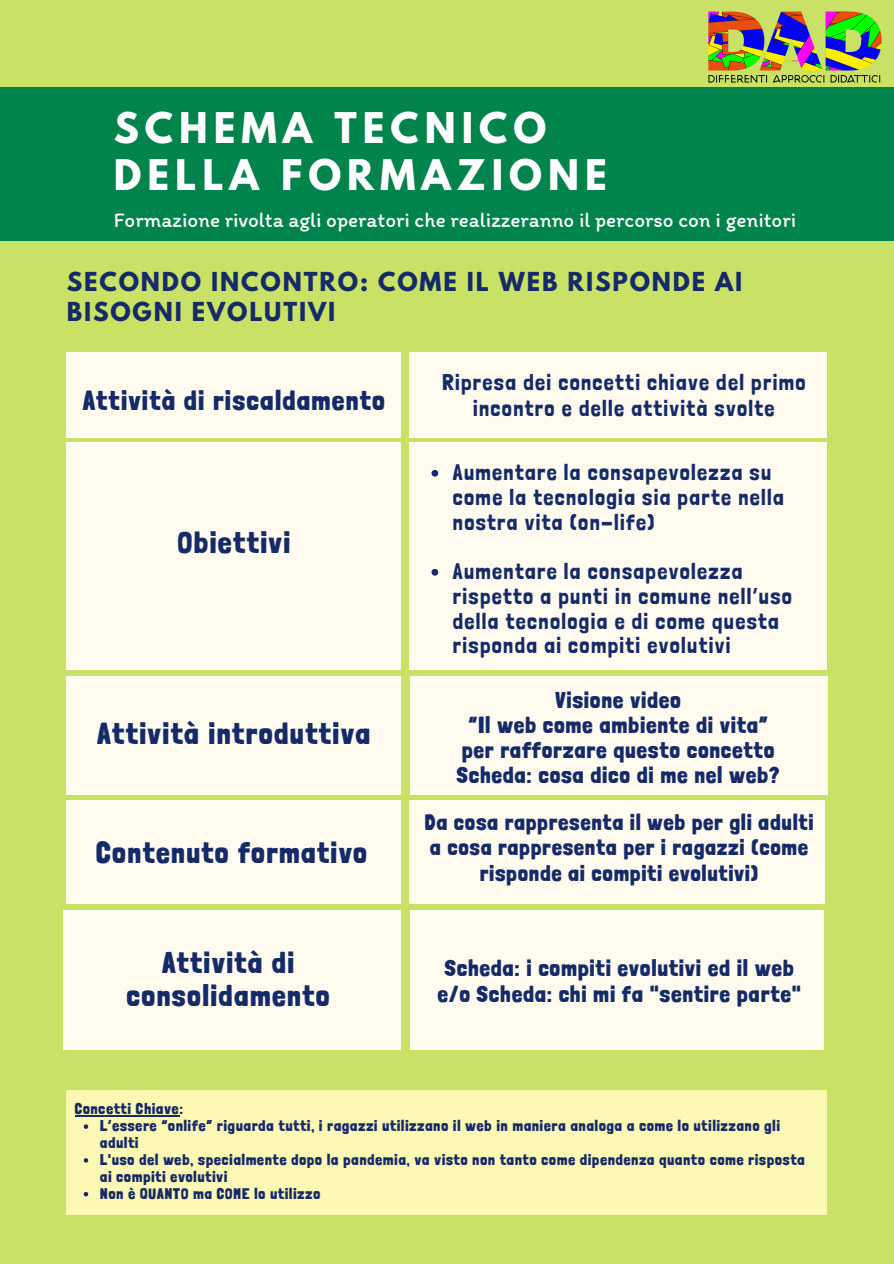
<style>
.page{position:relative;width:894px;height:1264px;background:#fff}
.page>*{position:absolute;margin:0;border:0;box-sizing:border-box;transform-origin:0 0}
.t1{font:700 37.5px/47.2px "League Spartan";letter-spacing:.16em;color:#fff}
.t2{font:900 29.7px "Londrina Solid";letter-spacing:.07em;color:#152a69}
.t3{font:900 29.25px/32.7px "Londrina Solid";letter-spacing:.07em;color:#152a69;text-align:center}
.t4{font:900 27px "Londrina Solid";letter-spacing:.07em;color:#152a69}
.t5{font:700 23.1px/30.3px "League Spartan";letter-spacing:.08em;color:#152a69}
.t6{font:22.5px/24.8px "Londrina Solid";letter-spacing:.06em;color:#152a69}
.t7{font:900 22.5px/24.8px "Londrina Solid";letter-spacing:.06em;color:#152a69;text-align:center}
.t8{font:900 21.9px/25.2px "Londrina Solid";letter-spacing:.06em;color:#152a69;text-align:center}
.t9{font:21px "Itim";color:#fff}
.t10{font:900 15px/16.8px "Londrina Solid";letter-spacing:.07em;color:#152a69}
</style>
<div class="page">
<div style="left:0;top:0;width:893px;height:1263px;background:#c9e265"></div>
<div style="left:409px;top:352px;width:417px;height:85px;background:#fffcef"></div>
<div style="left:410px;top:910px;width:413px;height:140px;background:#fffcef"></div>
<div style="left:67px;top:800px;width:334px;height:103px;background:#fffcef"></div>
<div style="left:67px;top:352px;width:334px;height:85px;background:#fffcef"></div>
<div style="left:0;top:87px;width:893px;height:153px;background:#00844b"></div>
<div style="left:409px;top:800px;width:415px;height:103px;background:#fffcef"></div>
<img style="left:708px;top:11px;width:174px;height:72px">
<div style="left:409px;top:442px;width:417px;height:228px;background:#fffcef"></div>
<svg style="left:431px;top:470px;width:7px;height:6px"></svg>
<svg style="left:431px;top:569px;width:7px;height:6px"></svg>
<div style="left:67px;top:442px;width:334px;height:228px;background:#fffcef"></div>
<div style="left:410px;top:676px;width:417px;height:118px;background:#fffcef"></div>
<div style="left:67px;top:676px;width:334px;height:118px;background:#fffcef"></div>
<div style="left:63px;top:910px;width:338px;height:140px;background:#fffcef"></div>
<div style="left:67px;top:1090px;width:759px;height:125px;background:#fdf8b3"></div>
<hr style="left:75px;top:1115px;width:105px;height:1px;background:#152a69">
<svg style="left:84px;top:1124px;width:4px;height:4px"></svg>
<svg style="left:84px;top:1158px;width:4px;height:4px"></svg>
<svg style="left:84px;top:1192px;width:4px;height:4px"></svg>
<h1 class="t1" style="left:114px;top:109px;width:494px">SCHEMA TECNICO<br>DELLA FORMAZIONE</h1>
<p class="t9" style="left:114px;top:207px;width:683px">Formazione rivolta agli operatori che realizzeranno il percorso con i genitori</p>
<p class="t5" style="left:67px;top:269px;width:677px">SECONDO INCONTRO: COME IL WEB RISPONDE AI<br>BISOGNI EVOLUTIVI</p>
<p class="t4" style="left:83px;top:385px;width:303px">Attività di riscaldamento</p>
<h2 class="t2" style="left:178px;top:525px;width:114px">Obiettivi</h2>
<h2 class="t2" style="left:98px;top:716px;width:274px">Attività introduttiva</h2>
<h3 class="t3" style="left:96px;top:836px;width:272px">Contenuto formativo</h3>
<h3 class="t3" style="left:127px;top:946px;width:204px">Attività di consolidamento</h3>
<p class="t6" style="left:442px;top:369px;width:365px;line-height:25.8px;text-align:center">Ripresa dei concetti chiave del primo incontro e delle attività svolte</p>
<p class="t6" style="left:453px;top:459px;width:332px">Aumentare la consapevolezza su come la tecnologia sia parte nella nostra vita (on-life)</p>
<p class="t6" style="left:453px;top:558px;width:340px">Aumentare la consapevolezza rispetto a punti in comune nell’uso della tecnologia e di come questa risponda ai compiti evolutivi</p>
<p class="t7" style="left:456px;top:688px;width:324px">Visione video<br>“Il web come ambiente di vita” per rafforzare questo concetto<br>Scheda: cosa dico di me nel web?</p>
<p class="t8" style="left:425px;top:810px;width:389px">Da cosa rappresenta il web per gli adulti a cosa rappresenta per i ragazzi (come risponde ai compiti evolutivi)</p>
<p class="t7" style="left:437px;top:955px;width:364px;line-height:25.8px">Scheda: i compiti evolutivi ed il web e/o Scheda: chi mi fa "sentire parte"</p>
<p class="t10" style="left:100px;top:1100px;width:705px;text-indent:-25px">Concetti Chiave:<br>L’essere “onlife” riguarda tutti, i ragazzi utilizzano il web in maniera analoga a come lo utilizzano gli adulti<br>L'uso del web, specialmente dopo la pandemia, va visto non tanto come dipendenza quanto come risposta ai compiti evolutivi<br>Non è QUANTO ma COME lo utilizzo</p>
</div>
